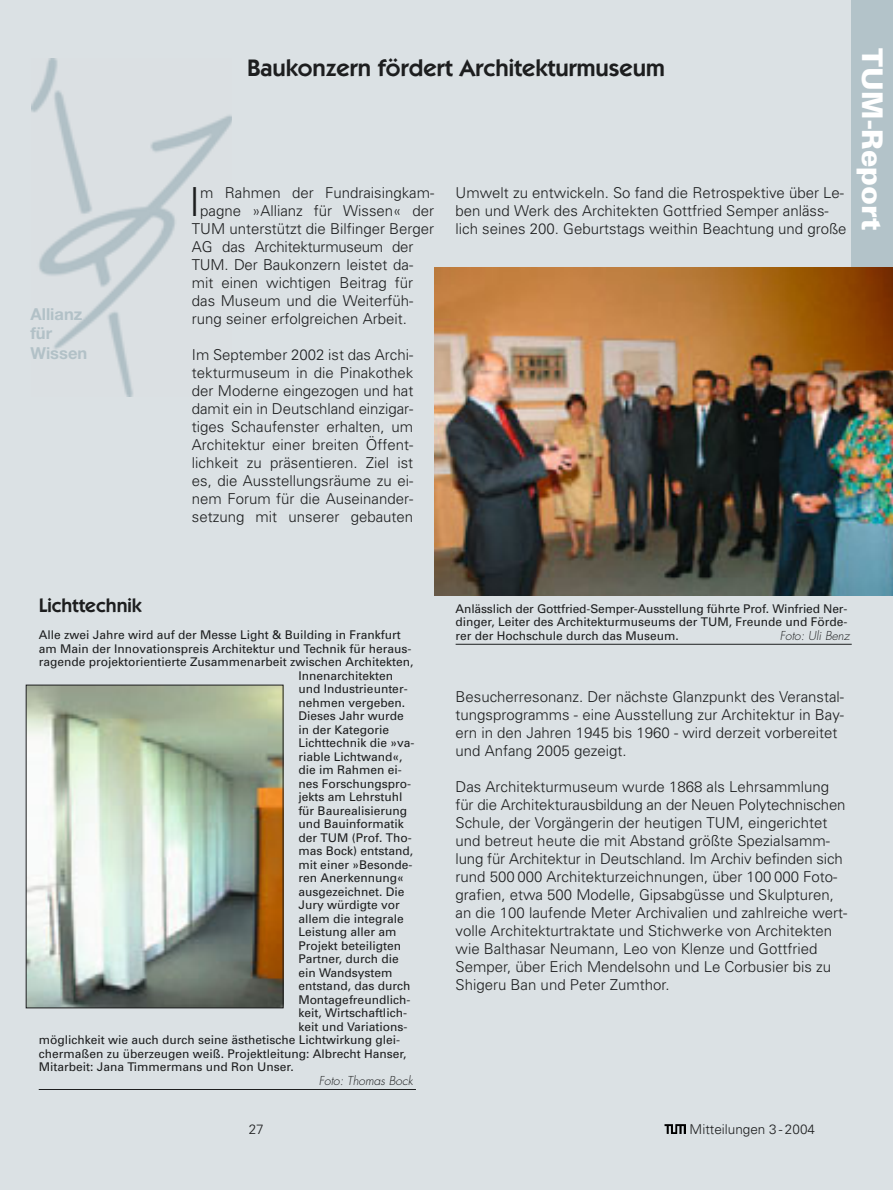
<style>
.page{position:relative;width:893px;height:1190px;background:#fff}
.page>*{position:absolute;margin:0;border:0;box-sizing:border-box;transform-origin:0 0}
.t1{font:300 39.9px "Univers";color:#1d1e1f}
.t2{font:900 28.5px "Univers";color:#fff}
.t3{font:600 24px "Itc Kabel";color:#1d1e1f}
.t4{font:600 19.5px "Itc Kabel";color:#1d1e1f}
.t5{font:700 16.5px/19.5px "Helvetica Neue";color:#b2c1c7}
.t6{font:300 15px/18px "Univers";color:#1d1e1f}
.t7{font:300 13.5px "Univers";color:#1d1e1f}
.t8{font:12px/13.5px "Univers";color:#1d1e1f;text-align:justify}
.t9{font:italic 300 12px "Futura";color:#1d1e1f}
</style>
<div class="page">
<div style="left:1px;top:0;width:891px;height:1189px;background:#dbe1e4"></div>
<svg style="left:664px;top:1124px;width:22px;height:10px"></svg>
<hr style="left:39px;top:1089px;width:377px;height:1px;background:#1d1e1f">
<img style="left:28px;top:687px;width:253px;height:319px">
<div style="left:26px;top:685px;width:257px;height:323px;border:1px solid #1d1e1f"></div>
<img style="left:31px;top:59px;width:201px;height:338px">
<div style="left:851px;top:0;width:41px;height:421px;background:#b3c3c9"></div>
<hr style="left:455px;top:644px;width:396px;height:1px;background:#1d1e1f">
<img style="left:434px;top:268px;width:458px;height:327px">
<p class="t5" style="left:30px;top:306px;width:58px">Allianz für<br>Wissen</p>
<h3 class="t3" style="left:247px;top:60px;width:419px">Baukonzern fördert Architekturmuseum</h3>
<h1 class="t1" style="left:189px;top:187px;width:13px">I</h1>
<p class="t6" style="left:200px;top:185px;width:235px">m Rahmen der Fundraisingkam-</p>
<p class="t6" style="left:200px;top:203px;width:235px">pagne »Allianz für Wissen« der</p>
<p class="t6" style="left:192px;top:221px;width:244px">TUM unterstützt die Bilfinger Berger</p>
<p class="t6" style="left:192px;top:239px;width:223px">AG das Architekturmuseum der</p>
<p class="t6" style="left:192px;top:257px;width:223px">TUM. Der Baukonzern leistet da-</p>
<p class="t6" style="left:192px;top:275px;width:223px">mit einen wichtigen Beitrag für</p>
<p class="t6" style="left:192px;top:293px;width:223px">das Museum und die Weiterfüh-</p>
<p class="t6" style="left:192px;top:311px;width:216px">rung seiner erfolgreichen Arbeit.</p>
<p class="t6" style="left:192px;top:347px;width:223px;text-align:justify">Im September 2002 ist das Archi&shy;tekturmuseum in die Pinakothek der Moderne eingezogen und hat damit ein in Deutschland einzigar&shy;tiges Schaufenster erhalten, um Architektur einer breiten Öffent&shy;lichkeit zu präsentieren. Ziel ist es, die Ausstellungsräume zu ei&shy;nem Forum für die Auseinander&shy;setzung mit unserer gebauten</p>
<p class="t6" style="left:455px;top:185px;width:392px">Umwelt zu entwickeln. So fand die Retrospektive über Le&shy;ben und Werk des Architekten Gottfried Semper anläss&shy;lich seines 200. Geburtstags weithin Beachtung und große</p>
<h2 class="t2" style="left:882px;top:48px;width:184px;rotate:90deg">TUM-Report</h2>
<h3 class="t4" style="left:39px;top:598px;width:104px">Lichttechnik</h3>
<p class="t8" style="left:39px;top:629px;width:363px">Alle zwei Jahre wird auf der Messe Light &amp; Building in Frankfurt</p>
<p class="t8" style="left:39px;top:643px;width:374px">am Main der Innovationspreis Architektur und Technik für heraus-</p>
<p class="t8" style="left:39px;top:656px;width:376px">ragende projektorientierte Zusammenarbeit zwischen Architekten,</p>
<p class="t8" style="left:298px;top:670px;width:96px">Innenarchitekten</p>
<p class="t8" style="left:298px;top:683px;width:111px">und Industrieunter-</p>
<p class="t8" style="left:298px;top:697px;width:108px">nehmen vergeben.</p>
<p class="t8" style="left:298px;top:710px;width:107px">Dieses Jahr wurde</p>
<p class="t8" style="left:298px;top:724px;width:92px">in der Kategorie</p>
<p class="t8" style="left:298px;top:737px;width:117px">Lichttechnik die »va-</p>
<p class="t8" style="left:298px;top:751px;width:105px">riable Lichtwand«,</p>
<p class="t8" style="left:298px;top:764px;width:105px">die im Rahmen ei-</p>
<p class="t8" style="left:298px;top:778px;width:114px">nes Forschungspro-</p>
<p class="t8" style="left:298px;top:791px;width:105px">jekts am Lehrstuhl</p>
<p class="t8" style="left:298px;top:805px;width:110px">für Baurealisierung</p>
<p class="t8" style="left:298px;top:818px;width:107px">und Bauinformatik</p>
<p class="t8" style="left:298px;top:832px;width:115px">der TUM (Prof. Tho-</p>
<p class="t8" style="left:298px;top:845px;width:116px">mas Bock) entstand,</p>
<p class="t8" style="left:298px;top:859px;width:115px">mit einer »Besonde-</p>
<p class="t8" style="left:298px;top:872px;width:107px">ren Anerkennung«</p>
<p class="t8" style="left:298px;top:886px;width:107px">ausgezeichnet. Die</p>
<p class="t8" style="left:298px;top:899px;width:103px">Jury würdigte vor</p>
<p class="t8" style="left:298px;top:913px;width:107px">allem die integrale</p>
<p class="t8" style="left:298px;top:926px;width:99px">Leistung aller am</p>
<p class="t8" style="left:298px;top:940px;width:104px">Projekt beteiligten</p>
<p class="t8" style="left:298px;top:953px;width:102px">Partner, durch die</p>
<p class="t8" style="left:298px;top:967px;width:96px">ein Wandsystem</p>
<p class="t8" style="left:298px;top:980px;width:113px">entstand, das durch</p>
<p class="t8" style="left:298px;top:994px;width:113px">Montagefreundlich-</p>
<p class="t8" style="left:298px;top:1007px;width:110px">keit, Wirtschaftlich-</p>
<p class="t8" style="left:298px;top:1021px;width:111px">keit und Variations-</p>
<p class="t8" style="left:39px;top:1034px;width:363px">möglichkeit wie auch durch seine ästhetische Lichtwirkung glei-</p>
<p class="t8" style="left:39px;top:1048px;width:369px">chermaßen zu überzeugen weiß. Projektleitung: Albrecht Hanser,</p>
<p class="t8" style="left:39px;top:1061px;width:256px">Mitarbeit: Jana Timmermans und Ron Unser.</p>
<p class="t9" style="left:319px;top:1075px;width:96px">Foto: Thomas Bock</p>
<p class="t8" style="left:455px;top:603px;width:393px">Anlässlich der Gottfried-Semper-Ausstellung führte Prof. Winfried Ner&shy;dinger, Leiter des Architekturmuseums der TUM, Freunde und Förde&shy;rer der Hochschule durch das Museum.</p>
<p class="t9" style="left:779px;top:630px;width:71px">Foto: Uli Benz</p>
<p class="t6" style="left:455px;top:689px;width:390px">Besucherresonanz. Der nächste Glanzpunkt des Veranstal&shy;tungsprogramms - eine Ausstellung zur Architektur in Bay&shy;ern in den Jahren 1945 bis 1960 - wird derzeit vorbereitet und Anfang 2005 gezeigt.</p>
<p class="t6" style="left:455px;top:779px;width:393px">Das Architekturmuseum wurde 1868 als Lehrsammlung für die Architekturausbildung an der Neuen Polytechnischen Schule, der Vorgängerin der heutigen TUM, eingerichtet und betreut heute die mit Abstand größte Spezialsamm&shy;lung für Architektur in Deutschland. Im Archiv befinden sich rund 500 000 Architekturzeichnungen, über 100 000 Foto&shy;grafien, etwa 500 Modelle, Gipsabgüsse und Skulpturen, an die 100 laufende Meter Archivalien und zahlreiche wert&shy;volle Architekturtraktate und Stichwerke von Architekten wie Balthasar Neumann, Leo von Klenze und Gottfried Semper, über Erich Mendelsohn und Le Corbusier bis zu Shigeru Ban und Peter Zumthor.</p>
<p class="t7" style="left:249px;top:1124px;width:17px">27</p>
<p class="t7" style="left:689px;top:1124px;width:127px">Mitteilungen 3 - 2004</p>
</div>
